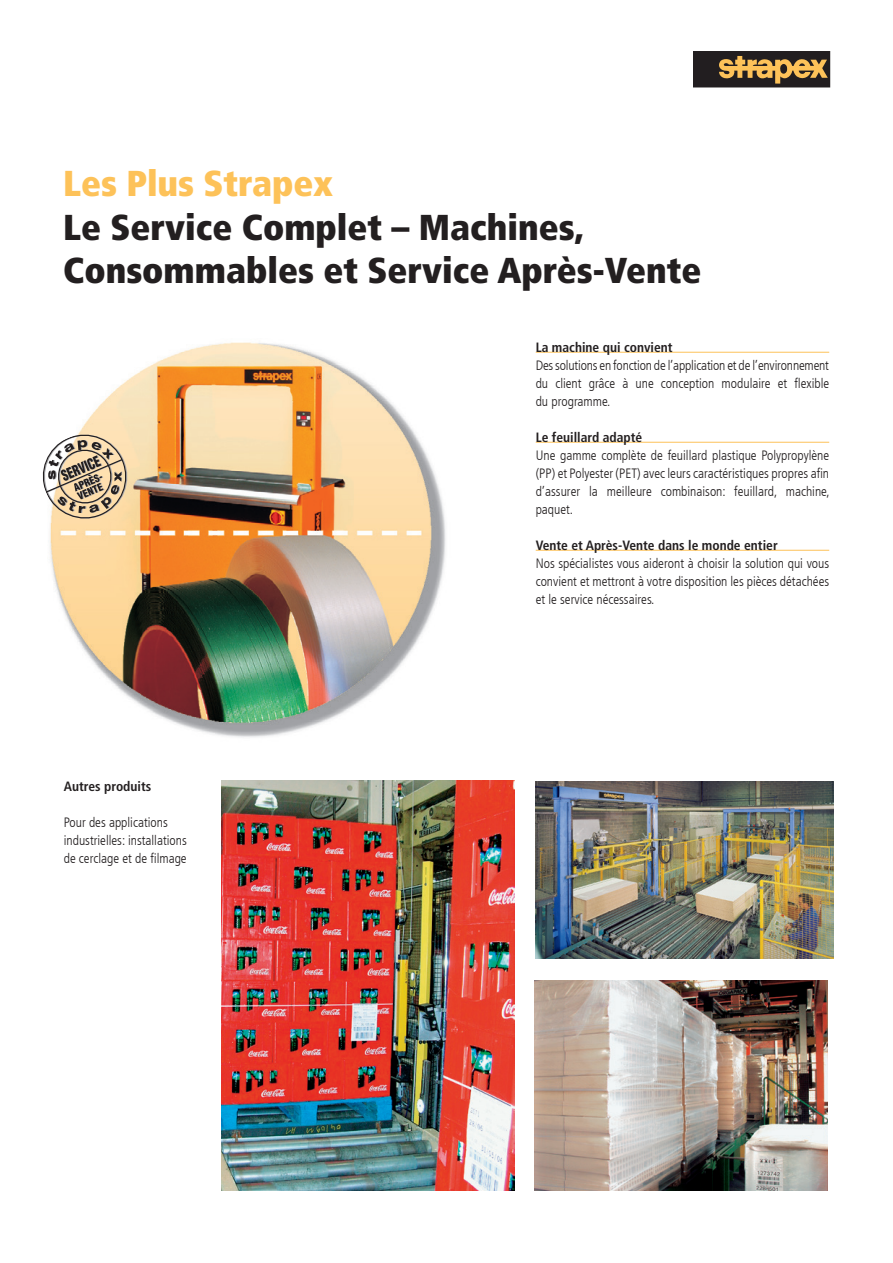
<style>
.page{position:relative;width:893px;height:1263px;background:#fff}
.page>*{position:absolute;margin:0;border:0;box-sizing:border-box;transform-origin:0 0}
.t1{font:900 condensed 36px "Frutiger LT Com";color:#231f20}
.t2{font:900 condensed 36px "Frutiger LT Com";color:#fdc259}
.t3{font:300 condensed 13.5px/18px "Frutiger LT Com";color:#231f20;text-align:justify}
.t4{font:700 condensed 13.5px "Frutiger LT Com";color:#231f20}
</style>
<div class="page">
<img style="left:50px;top:342px;width:396px;height:396px">
<img style="left:536px;top:781px;width:297px;height:177px">
<img style="left:535px;top:981px;width:293px;height:210px">
<img style="left:221px;top:781px;width:293px;height:410px">
<div style="left:693px;top:51px;width:137px;height:36px;background:#221e20"></div>
<svg style="left:719px;top:56px;width:109px;height:28px"></svg>
<hr style="left:536px;top:352px;width:293px;height:1px;background:#fdc259">
<hr style="left:536px;top:442px;width:293px;height:1px;background:#fdc259">
<hr style="left:536px;top:550px;width:293px;height:1px;background:#fdc259">
<svg style="left:42px;top:421px;width:99px;height:111px"></svg>
<p class="t2" style="left:63px;top:162px;width:271px">Les Plus Strapex</p>
<p class="t1" style="left:63px;top:205px;width:522px">Le Service Complet – Machines,</p>
<p class="t1" style="left:63px;top:248px;width:640px">Consommables et Service Après-Vente</p>
<p class="t4" style="left:64px;top:778px;width:89px">Autres produits</p>
<p class="t3" style="left:64px;top:813px;width:106px">Pour des applications</p>
<p class="t3" style="left:64px;top:831px;width:125px">industrielles: installations de cerclage et de filmage</p>
<p class="t4" style="left:536px;top:340px;width:138px">La machine qui convient</p>
<p class="t3" style="left:536px;top:357px;width:295px">Des solutions en fonction de l’application et de l’environnement du client grâce à une conception modulaire et flexible du programme.</p>
<p class="t4" style="left:536px;top:430px;width:108px">Le feuillard adapté</p>
<p class="t3" style="left:536px;top:447px;width:296px">Une gamme complète de feuillard plastique Polypropylène (PP) et Polyester (PET) avec leurs caractéristiques propres afin d’assurer la meilleure combinaison: feuillard, machine, paquet.</p>
<p class="t4" style="left:536px;top:538px;width:243px">Vente et Après-Vente dans le monde entier</p>
<p class="t3" style="left:536px;top:555px;width:295px">Nos spécialistes vous aideront à choisir la solution qui vous convient et mettront à votre disposition les pièces détachées et le service nécessaires.</p>
</div>
